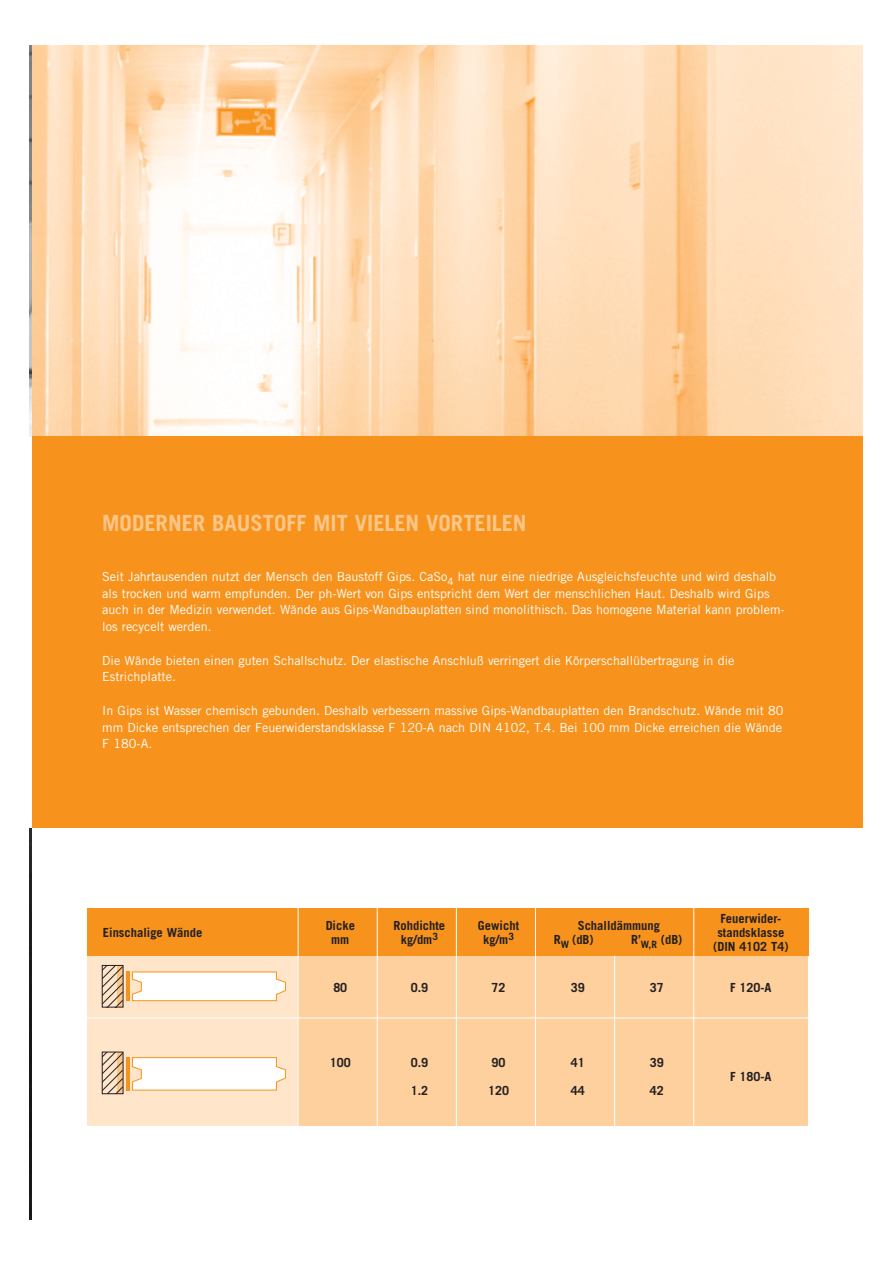
<style>
.page{position:relative;width:893px;height:1263px;background:#fff}
.page>*{position:absolute;margin:0;border:0;box-sizing:border-box;transform-origin:0 0}
.t1{font:700 22.35px "Trade Gothic";color:#fdc689}
.t2{font:12.6px/16.8px "Trade Gothic";color:#fff}
.t3{font:700 12.6px/14px "Trade Gothic";color:#231f20;text-align:center}
</style>
<div class="page">
<img style="left:29px;top:45px;width:833px;height:392px">
<div style="left:88px;top:908px;width:719px;height:218px;background:#fed09e"></div>
<div style="left:88px;top:908px;width:210px;height:218px;background:#ffe5ca"></div>
<svg style="left:131px;top:971px;width:155px;height:31px;background:#fef3e8"></svg>
<svg style="left:131px;top:1057px;width:155px;height:34px;background:#fef5ea"></svg>
<hr style="left:126px;top:1057px;width:4px;height:34px;background:#f7931d">
<hr style="left:126px;top:971px;width:4px;height:30px;background:#f7931d">
<svg style="left:104px;top:967px;width:17px;height:39px"></svg>
<div style="left:102px;top:965px;width:21px;height:43px;border:1px solid #231f20"></div>
<svg style="left:104px;top:1054px;width:17px;height:38px"></svg>
<div style="left:102px;top:1052px;width:21px;height:42px;border:1px solid #231f20"></div>
<div style="left:32px;top:437px;width:830px;height:391px;background:#f7931d"></div>
<img style="left:29px;top:828px;width:3px;height:392px">
<div style="left:87px;top:908px;width:721px;height:48px;background:#f7931d"></div>
<hr style="left:298px;top:894px;width:1px;height:237px;background:#fff">
<hr style="left:377px;top:894px;width:1px;height:237px;background:#fff">
<hr style="left:456px;top:894px;width:1px;height:237px;background:#fff">
<hr style="left:535px;top:894px;width:1px;height:237px;background:#fff">
<hr style="left:614px;top:956px;width:1px;height:175px;background:#fff">
<hr style="left:693px;top:894px;width:1px;height:237px;background:#fff">
<hr style="left:86px;top:1018px;width:729px;height:1px;background:#fff">
<h1 class="t1" style="left:102px;top:515px;width:426px">MODERNER BAUSTOFF MIT VIELEN VORTEILEN</h1>
<p class="t2" style="left:102px;top:569px;width:684px">Seit Jahrtausenden nutzt der Mensch den Baustoff Gips. CaSo<sub>4</sub> hat nur eine niedrige Ausgleichsfeuchte und wird deshalb als trocken und warm empfunden. Der ph-Wert von Gips entspricht dem Wert der menschlichen Haut. Deshalb wird Gips auch in der Medizin verwendet. Wände aus Gips-Wandbauplatten sind monolithisch. Das homogene Material kann problem&shy;los recycelt werden.</p>
<p class="t2" style="left:102px;top:653px;width:633px">Die Wände bieten einen guten Schallschutz. Der elastische Anschluß verringert die Körperschallübertragung in die<br>Estrichplatte.</p>
<p class="t2" style="left:102px;top:703px;width:682px;text-align:justify">In Gips ist Wasser chemisch gebunden. Deshalb verbessern massive Gips-Wandbauplatten den Brandschutz. Wände mit 80 mm Dicke entsprechen der Feuerwiderstandsklasse F 120-A nach DIN 4102, T.4. Bei 100 mm Dicke erreichen die Wände F 180-A.</p>
<p class="t3" style="left:103px;top:927px;width:101px">Einschalige Wände</p>
<p class="t3" style="left:720px;top:913px;width:62px">Feuerwider-</p>
<p class="t3" style="left:325px;top:920px;width:31px">Dicke</p>
<p class="t3" style="left:393px;top:920px;width:53px">Rohdichte</p>
<p class="t3" style="left:478px;top:920px;width:43px">Gewicht</p>
<p class="t3" style="left:577px;top:920px;width:84px">Schalldämmung</p>
<p class="t3" style="left:331px;top:934px;width:20px">mm</p>
<p class="t3" style="left:401px;top:934px;width:38px">kg/dm<sup>3</sup></p>
<p class="t3" style="left:483px;top:934px;width:32px">kg/m<sup>3</sup></p>
<p class="t3" style="left:553px;top:934px;width:42px">R<sub>W</sub> (dB)</p>
<p class="t3" style="left:631px;top:934px;width:53px">R’<sub>W,R</sub> (dB)</p>
<p class="t3" style="left:713px;top:927px;width:77px">standsklasse (DIN 4102 T4)</p>
<p class="t3" style="left:333px;top:981px;width:15px">80</p>
<p class="t3" style="left:411px;top:981px;width:19px">0.9</p>
<p class="t3" style="left:491px;top:981px;width:15px">72</p>
<p class="t3" style="left:570px;top:981px;width:15px">39</p>
<p class="t3" style="left:650px;top:981px;width:15px">37</p>
<p class="t3" style="left:730px;top:981px;width:43px">F 120-A</p>
<p class="t3" style="left:330px;top:1057px;width:22px">100</p>
<p class="t3" style="left:410px;top:1057px;width:19px">0.9</p>
<p class="t3" style="left:491px;top:1057px;width:15px">90</p>
<p class="t3" style="left:570px;top:1057px;width:15px">41</p>
<p class="t3" style="left:650px;top:1057px;width:15px">39</p>
<p class="t3" style="left:411px;top:1085px;width:19px">1.2</p>
<p class="t3" style="left:488px;top:1085px;width:22px">120</p>
<p class="t3" style="left:570px;top:1085px;width:15px">44</p>
<p class="t3" style="left:650px;top:1085px;width:15px">42</p>
<p class="t3" style="left:730px;top:1071px;width:43px">F 180-A</p>
</div>
